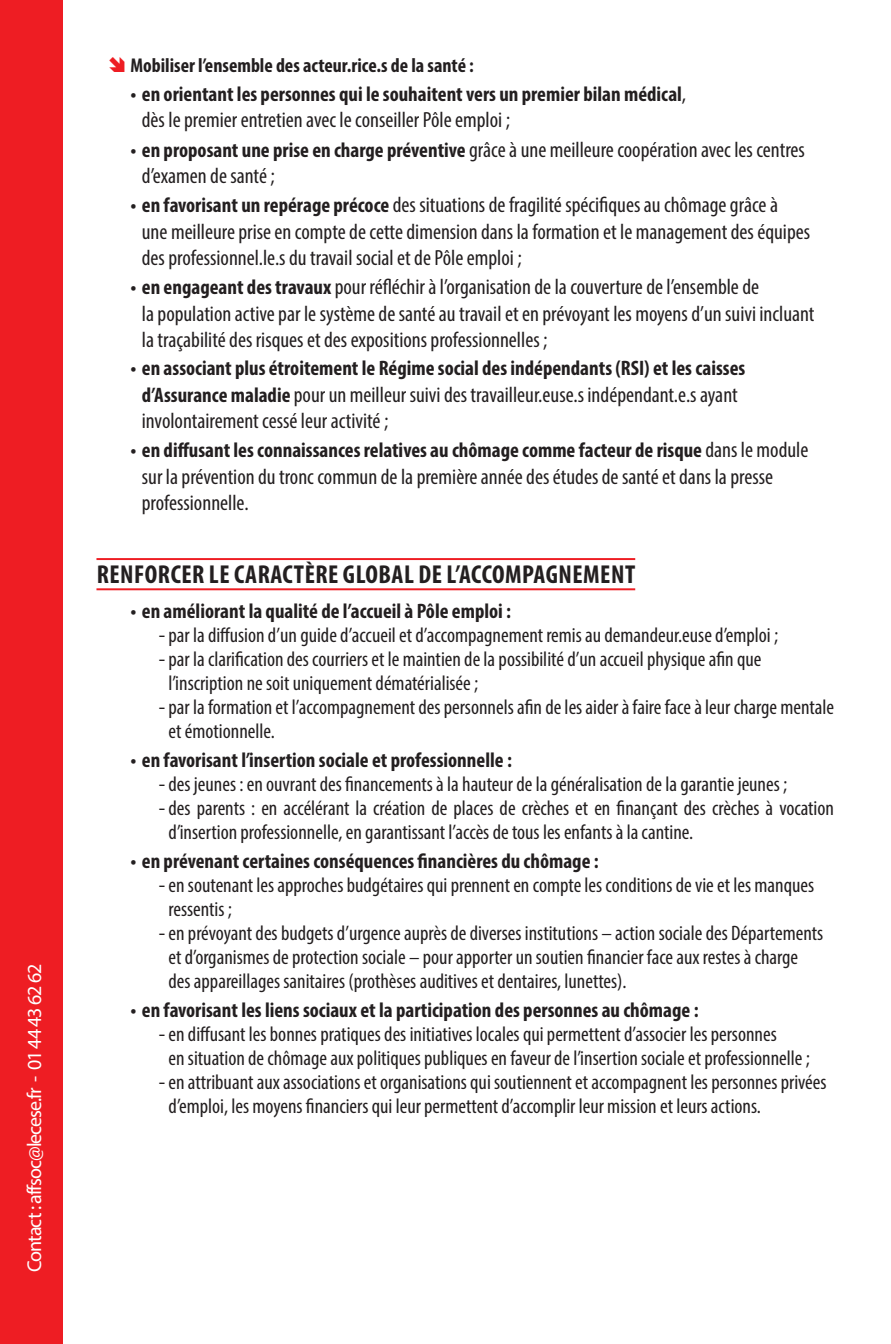
<style>
.page{position:relative;width:891px;height:1344px;background:#fff}
.page>*{position:absolute;margin:0;border:0;box-sizing:border-box;transform-origin:0 0}
.proposition_gros_tit{font:700 condensed 26px "Myriad Pro";letter-spacing:.02em;color:#231f20}
.t1{font:condensed 22px/26.4px "Myriad Pro";color:#231f20}
.t2{font:condensed 21px/24px "Myriad Pro";color:#231f20}
.t3{font:700 condensed 21px "Myriad Pro";color:#231f20}
.t4{font:700 condensed 20px "Myriad Pro";color:#231f20}
.contact_section_donn{font:20px "Myriad Pro";letter-spacing:-.05em;color:#fff}
.s1{font-weight:400;font-size:22px}
.s2{font-weight:700;font-size:21px}
.s3{font-stretch:normal}
</style>
<div class="page">
<div style="left:0;top:0;width:62px;height:1344px;background:#ee1d23"></div>
<hr style="left:96px;top:558px;width:539px;height:2px;background:#ee1d23">
<hr style="left:96px;top:588px;width:539px;height:2px;background:#ee1d23">
<p class="contact_section_donn" style="left:22px;top:1272px;width:310px;rotate:-90deg">Contact : affsoc@lecese.fr - 01 44 43 62 62</p>
<p class="t4" style="left:130px;top:53px;width:345px">Mobiliser l’ensemble des acteur.rice.s de la santé :</p>
<p class="t3" style="left:130px;top:81px;width:557px">• en orientant les personnes qui le souhaitent vers un premier bilan médical<span class="s1">,</span></p>
<p class="t1" style="left:142px;top:107px;width:369px">dès le premier entretien avec le conseiller Pôle emploi ;</p>
<p class="t1" style="left:142px;top:136px;width:664px;text-indent:-11px"><span class="s2">• en proposant une prise en charge préventive</span> grâce à une meilleure coopération avec les centres d’examen de santé ;</p>
<p class="t1" style="left:142px;top:191px;width:669px;text-indent:-11px"><span class="s2">• en favorisant un repérage précoce</span> des situations de fragilité spécifiques au chômage grâce à<br>une meilleure prise en compte de cette dimension dans la formation et le management des équipes des professionnel.le.s du travail social et de Pôle emploi ;</p>
<p class="t1" style="left:142px;top:273px;width:674px;text-indent:-11px"><span class="s2">• en engageant des travaux</span> pour réfléchir à l’organisation de la couverture de l’ensemble de<br>la population active par le système de santé au travail et en prévoyant les moyens d’un suivi incluant la traçabilité des risques et des expositions professionnelles ;</p>
<p class="t3" style="left:130px;top:355px;width:616px">• en associant plus étroitement le Régime social des indépendants (RSI) et les caisses</p>
<p class="t1" style="left:142px;top:381px;width:597px"><span class="s2">d’Assurance maladie</span> pour un meilleur suivi des travailleur.euse.s indépendant.e.s ayant involontairement cessé leur activité ;</p>
<p class="t3" style="left:130px;top:437px;width:679px">• en diffusant les connaissances relatives au chômage comme facteur de risque <span class="s1">dans le module</span></p>
<p class="t1" style="left:142px;top:463px;width:632px">sur la prévention du tronc commun de la première année des études de santé et dans la presse professionnelle.</p>
<p class="proposition_gros_tit" style="left:97px;top:558px;width:539px">RENFORCER LE CARACTÈRE GLOBAL DE L’ACCOMPAGNEMENT</p>
<p class="t3" style="left:130px;top:597px;width:382px">• en améliorant la qualité de l’accueil à Pôle emploi :</p>
<p class="t2" style="left:159px;top:622px;width:620px"><span class="s3">-</span>par la diffusion d’un guide d’accueil et d’accompagnement remis au demandeur.euse d’emploi ;</p>
<p class="t2" style="left:168px;top:646px;width:594px;text-indent:-10px"><span class="s3">-</span>par la clarification des courriers et le maintien de la possibilité d’un accueil physique afin que l’inscription ne soit uniquement dématérialisée ;</p>
<p class="t2" style="left:168px;top:694px;width:666px;text-indent:-10px"><span class="s3">-</span>par la formation et l’accompagnement des personnels afin de les aider à faire face à leur charge mentale et émotionnelle.</p>
<p class="t3" style="left:130px;top:747px;width:382px">• en favorisant l’insertion sociale et professionnelle :</p>
<p class="t2" style="left:159px;top:772px;width:629px"><span class="s3">-</span>des jeunes : en ouvrant des financements à la hauteur de la généralisation de la garantie jeunes ;</p>
<p class="t2" style="left:168px;top:796px;width:666px;text-indent:-10px"><span class="s3">-</span>des parents : en accélérant la création de places de crèches et en finançant des crèches à vocation d’insertion professionnelle, en garantissant l’accès de tous les enfants à la cantine.</p>
<p class="t3" style="left:130px;top:848px;width:469px">• en prévenant certaines conséquences financières du chômage :</p>
<p class="t2" style="left:168px;top:873px;width:647px;text-indent:-10px"><span class="s3">-</span>en soutenant les approches budgétaires qui prennent en compte les conditions de vie et les manques ressentis ;</p>
<p class="t2" style="left:168px;top:921px;width:656px;text-indent:-10px"><span class="s3">-</span>en prévoyant des budgets d’urgence auprès de diverses institutions – action sociale des Départements et d’organismes de protection sociale – pour apporter un soutien financier face aux restes à charge des appareillages sanitaires (prothèses auditives et dentaires, lunettes).</p>
<p class="t3" style="left:130px;top:997px;width:569px">• en favorisant les liens sociaux et la participation des personnes au chômage :</p>
<p class="t2" style="left:168px;top:1022px;width:642px;text-indent:-10px"><span class="s3">-</span>en diffusant les bonnes pratiques des initiatives locales qui permettent d’associer les personnes<br>en situation de chômage aux politiques publiques en faveur de l’insertion sociale et professionnelle ;</p>
<p class="t2" style="left:168px;top:1070px;width:659px;text-indent:-10px"><span class="s3">-</span>en attribuant aux associations et organisations qui soutiennent et accompagnent les personnes privées d’emploi, les moyens financiers qui leur permettent d’accomplir leur mission et leurs actions.</p>
</div>
